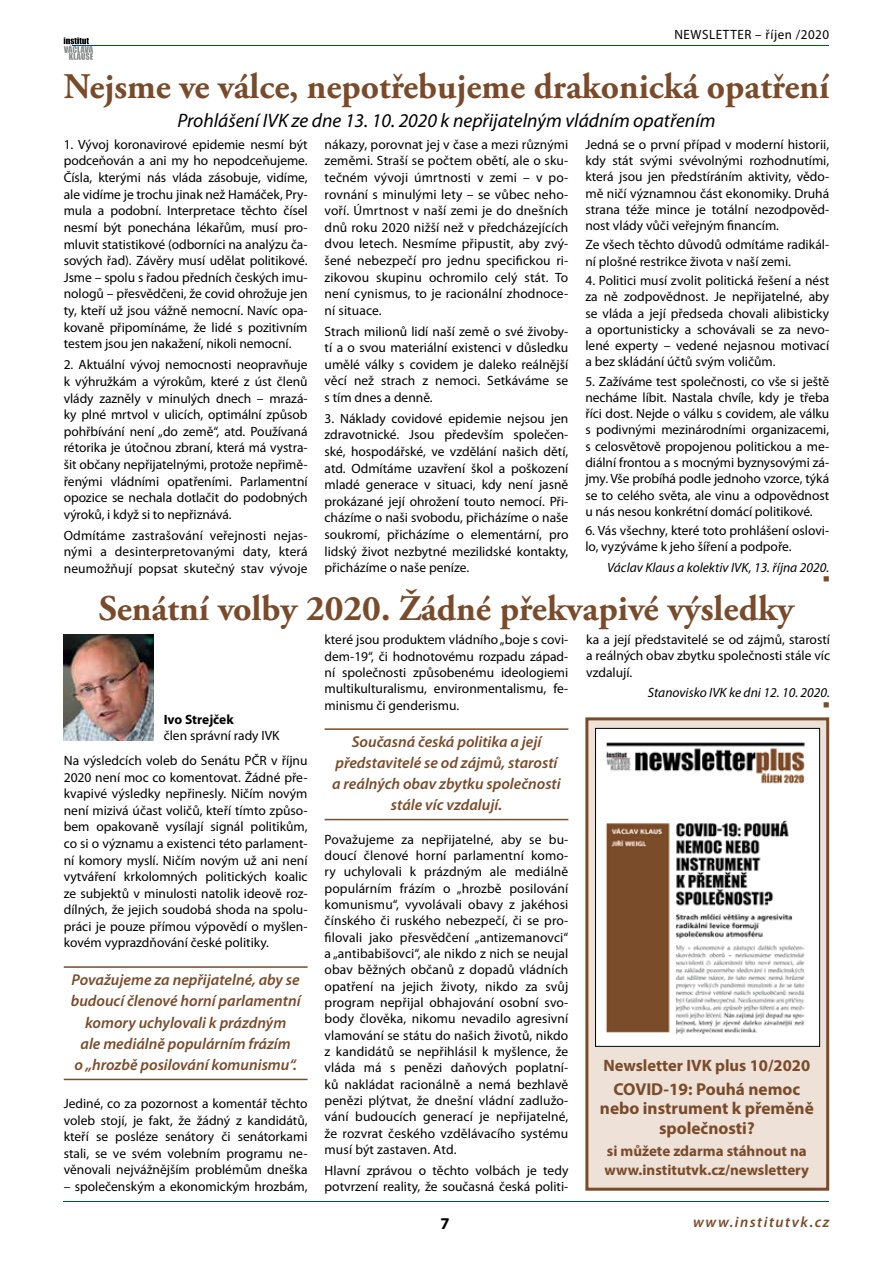
<style>
.page{position:relative;width:893px;height:1263px;background:#fff}
.page>*{position:absolute;margin:0;border:0;box-sizing:border-box;transform-origin:0 0}
.t1{font:700 36px "Adobe Garamond Pro";color:#7a4b2a}
.t2{font:italic 19.5px "Myriad Pro";color:#000}
.t3{font:700 17.25px/19.5px "Myriad Pro";color:#7a4b2a;text-align:center}
.t4{font:700 16.5px "Myriad Pro";color:#7a4b2a}
.t5{font:700 16.5px "Myriad Pro";color:#000}
.t6{font:italic 600 15.75px/21.3px "Myriad Pro";color:#7a4b2a;text-align:center}
.t7{font:700 15px/18.3px "Myriad Pro";color:#7a4b2a}
.t8{font:italic 600 15px "Myriad Pro";letter-spacing:.1em;color:#7a4b2a}
.t9{font:13.5px/16.6px "Myriad Pro";color:#000;text-align:justify}
.t10{font:italic 13.5px "Myriad Pro";color:#000}
.t11{font:13.5px "Myriad Pro";letter-spacing:.04em;color:#000}
.t12{font:700 13.5px "Myriad Pro";color:#000}
.t13{font:7.5px "Zapf Dingbats Itc LOT";color:#7a4b2a}
</style>
<div class="page">
<hr style="left:64px;top:1201px;width:765px;height:1px;background:#004799">
<svg style="left:64px;top:37px;width:29px;height:23px"></svg>
<hr style="left:72px;top:45px;width:242px;height:1px;background:#004799">
<hr style="left:149px;top:45px;width:679px;height:1px;background:#004799">
<hr style="left:64px;top:966px;width:244px;height:2px;background:#7a4b2a">
<hr style="left:64px;top:1079px;width:244px;height:1px;background:#7a4b2a">
<div style="left:585px;top:717px;width:244px;height:474px;background:#eee1d7;border:3px solid #7a4b2a"></div>
<img style="left:597px;top:730px;width:221px;height:315px">
<div style="left:595px;top:728px;width:225px;height:319px;border:1px solid #000"></div>
<hr style="left:325px;top:728px;width:243px;height:2px;background:#7a4b2a">
<hr style="left:325px;top:819px;width:243px;height:1px;background:#7a4b2a">
<img style="left:64px;top:634px;width:89px;height:106px">
<p class="t11" style="left:674px;top:27px;width:156px">NEWSLETTER – říjen /2020</p>
<h1 class="t1" style="left:64px;top:66px;width:767px">Nejsme ve válce, nepotřebujeme drakonická opatření</h1>
<h2 class="t2" style="left:177px;top:108px;width:540px">Prohlášení IVK ze dne 13. 10. 2020 k nepřijatelným vládním opatřením</h2>
<p class="t9" style="left:585px;top:136px;width:245px">Jedná se o první případ v moderní historii, kdy stát svými svévolnými rozhodnutími, která jsou jen předstíráním aktivity, vědo&shy;mě ničí významnou část ekonomiky. Druhá strana téže mince je totální nezodpověd&shy;nost vlády vůči veřejným financím.</p>
<p class="t9" style="left:585px;top:237px;width:245px">Ze všech těchto důvodů odmítáme radikál&shy;ní plošné restrikce života v naší zemi.</p>
<p class="t9" style="left:585px;top:272px;width:245px">4. Politici musí zvolit politická řešení a nést za ně zodpovědnost. Je nepřijatelné, aby se vláda a její předseda chovali alibisticky a oportunisticky a schovávali se za nevo&shy;lené experty – vedené nejasnou motivací a bez skládání účtů svým voličům.</p>
<p class="t9" style="left:585px;top:373px;width:245px">5. Zažíváme test společnosti, co vše si ještě necháme líbit. Nastala chvíle, kdy je třeba říci dost. Nejde o válku s covidem, ale válku s podivnými mezinárodními organizacemi, s celosvětově propojenou politickou a me&shy;diální frontou a s mocnými byznysovými zá&shy;jmy. Vše probíhá podle jednoho vzorce, týká se to celého světa, ale vinu a odpovědnost u nás nesou konkrétní domácí politikové.</p>
<p class="t9" style="left:585px;top:523px;width:245px">6. Vás všechny, které toto prohlášení oslovi&shy;lo, vyzýváme k jeho šíření a podpoře.</p>
<p class="t10" style="left:607px;top:559px;width:224px">Václav Klaus a kolektiv IVK, 13. října 2020.</p>
<p class="t9" style="left:325px;top:136px;width:245px">nákazy, porovnat jej v čase a mezi různými zeměmi. Straší se počtem obětí, ale o sku&shy;tečném vývoji úmrtnosti v zemi – v po&shy;rovnání s minulými lety – se vůbec neho&shy;voří. Úmrtnost v naší zemi je do dnešních dnů roku 2020 nižší než v předcházejících dvou letech. Nesmíme připustit, aby zvý&shy;šené nebezpečí pro jednu specifickou ri&shy;zikovou skupinu ochromilo celý stát. To není cynismus, to je racionální zhodnoce&shy;ní situace.</p>
<p class="t9" style="left:325px;top:323px;width:245px">Strach milionů lidí naší země o své živoby&shy;tí a o svou materiální existenci v důsledku umělé války s covidem je daleko reálnější věcí než strach z nemoci. Setkáváme se s tím dnes a denně.</p>
<p class="t9" style="left:325px;top:410px;width:245px">3. Náklady covidové epidemie nejsou jen zdravotnické. Jsou především společen&shy;ské, hospodářské, ve vzdělání našich dětí, atd. Odmítáme uzavření škol a poškození mladé generace v situaci, kdy není jasně prokázané její ohrožení touto nemocí. Při&shy;cházíme o naši svobodu, přicházíme o naše soukromí, přicházíme o elementární, pro lidský život nezbytné mezilidské kontakty, přicházíme o naše peníze.</p>
<p class="t9" style="left:64px;top:136px;width:245px">1. Vývoj koronavirové epidemie nesmí být podceňován a ani my ho nepodceňujeme.<br>Čísla, kterými nás vláda zásobuje, vidíme, ale vidíme je trochu jinak než Hamáček, Pry&shy;mula a podobní. Interpretace těchto čísel nesmí být ponechána lékařům, musí pro&shy;mluvit statistikové (odborníci na analýzu ča&shy;sových řad). Závěry musí udělat politikové.<br>Jsme – spolu s řadou předních českých imu&shy;nologů – přesvědčeni, že covid ohrožuje jen ty, kteří už jsou vážně nemocní. Navíc opa&shy;kovaně připomínáme, že lidé s pozitivním testem jsou jen nakažení, nikoli nemocní.</p>
<p class="t9" style="left:64px;top:357px;width:245px">2. Aktuální vývoj nemocnosti neopravňuje k výhružkám a výrokům, které z úst členů vlády zazněly v minulých dnech – mrazá&shy;ky plné mrtvol v ulicích, optimální způsob pohřbívání není „do země“, atd. Používaná rétorika je útočnou zbraní, která má vystra&shy;šit občany nepřijatelnými, protože nepřimě&shy;řenými vládními opatřeními. Parlamentní opozice se nechala dotlačit do podobných výroků, i když si to nepřiznává.</p>
<p class="t9" style="left:64px;top:527px;width:245px">Odmítáme zastrašování veřejnosti nejas&shy;nými a desinterpretovanými daty, která neumožňují popsat skutečný stav vývoje</p>
<p class="t13" style="left:830px;top:576px;width:7px;rotate:90deg">■</p>
<h1 class="t1" style="left:99px;top:587px;width:697px">Senátní volby 2020. Žádné překvapivé výsledky</h1>
<p class="t12" style="left:164px;top:712px;width:71px">Ivo Strejček</p>
<p class="t9" style="left:164px;top:728px;width:117px">člen správní rady IVK</p>
<p class="t9" style="left:64px;top:753px;width:245px">Na výsledcích voleb do Senátu PČR v říjnu 2020 není moc co komentovat. Žádné pře&shy;kvapivé výsledky nepřinesly. Ničím novým není mizivá účast voličů, kteří tímto způso&shy;bem opakovaně vysílají signál politikům, co si o významu a existenci této parlament&shy;ní komory myslí. Ničím novým už ani není vytváření krkolomných politických koalic ze subjektů v minulosti natolik ideově roz&shy;dílných, že jejich soudobá shoda na spolu&shy;práci je pouze přímou výpovědí o myšlen&shy;kovém vyprazdňování české politiky.</p>
<p class="t6" style="left:71px;top:969px;width:231px">Považujeme za nepřijatelné, aby se budoucí členové horní parlamentní komory uchylovali k prázdným<br>ale mediálně populárním frázím<br>o „hrozbě posilování komunismu“.</p>
<p class="t9" style="left:64px;top:1095px;width:245px">Jediné, co za pozornost a komentář těchto voleb stojí, je fakt, že žádný z kandidátů, kteří se posléze senátory či senátorkami stali, se ve svém volebním programu ne&shy;věnovali nejvážnějším problémům dneška</p>
<p class="t9" style="left:64px;top:1178px;width:245px">– společenským a ekonomickým hrozbám,</p>
<p class="t9" style="left:325px;top:632px;width:245px">které jsou produktem vládního „boje s covi&shy;dem-19“, či hodnotovému rozpadu západ&shy;ní společnosti způsobenému ideologiemi multikulturalismu, environmentalismu, fe&shy;minismu či genderismu.</p>
<p class="t6" style="left:332px;top:731px;width:230px">Současná česká politika a její představitelé se od zájmů, starostí a reálných obav zbytku společnosti stále víc vzdalují.</p>
<p class="t9" style="left:325px;top:831px;width:245px">Považujeme za nepřijatelné, aby se bu&shy;doucí členové horní parlamentní komo&shy;ry uchylovali k prázdným ale mediálně populárním frázím o „hrozbě posilování komunismu“, vyvolávali obavy z jakéhosi čínského či ruského nebezpečí, či se pro&shy;filovali jako přesvědčení „antizemanovci“ a „antibabišovci“, ale nikdo z nich se neujal obav běžných občanů z dopadů vládních opatření na jejich životy, nikdo za svůj program nepřijal obhajování osobní svo&shy;body člověka, nikomu nevadilo agresivní vlamování se státu do našich životů, nikdo z kandidátů se nepřihlásil k myšlence, že vláda má s penězi daňových poplatní&shy;ků nakládat racionálně a nemá bezhlavě penězi plýtvat, že dnešní vládní zadlužo&shy;vání budoucích generací je nepřijatelné, že rozvrat českého vzdělávacího systému musí být zastaven. Atd.</p>
<p class="t9" style="left:325px;top:1162px;width:245px">Hlavní zprávou o těchto volbách je tedy potvrzení reality, že současná česká politi-</p>
<p class="t9" style="left:586px;top:632px;width:245px;line-height:16.2px">ka a její představitelé se od zájmů, starostí a reálných obav zbytku společnosti stále víc vzdalují.</p>
<p class="t10" style="left:648px;top:684px;width:184px">Stanovisko IVK ke dni 12. 10. 2020.</p>
<p class="t13" style="left:830px;top:702px;width:7px;rotate:90deg">■</p>
<p class="t4" style="left:603px;top:1056px;width:208px">Newsletter IVK plus 10/2020</p>
<p class="t3" style="left:600px;top:1079px;width:215px">COVID-19: Pouhá nemoc nebo instrument k přeměně společnosti?</p>
<p class="t7" style="left:605px;top:1142px;width:206px">si můžete zdarma stáhnout na www.institutvk.cz/newslettery</p>
<p class="t5" style="left:440px;top:1214px;width:11px">7</p>
<p class="t8" style="left:693px;top:1213px;width:138px">www.institutvk.cz</p>
</div>
